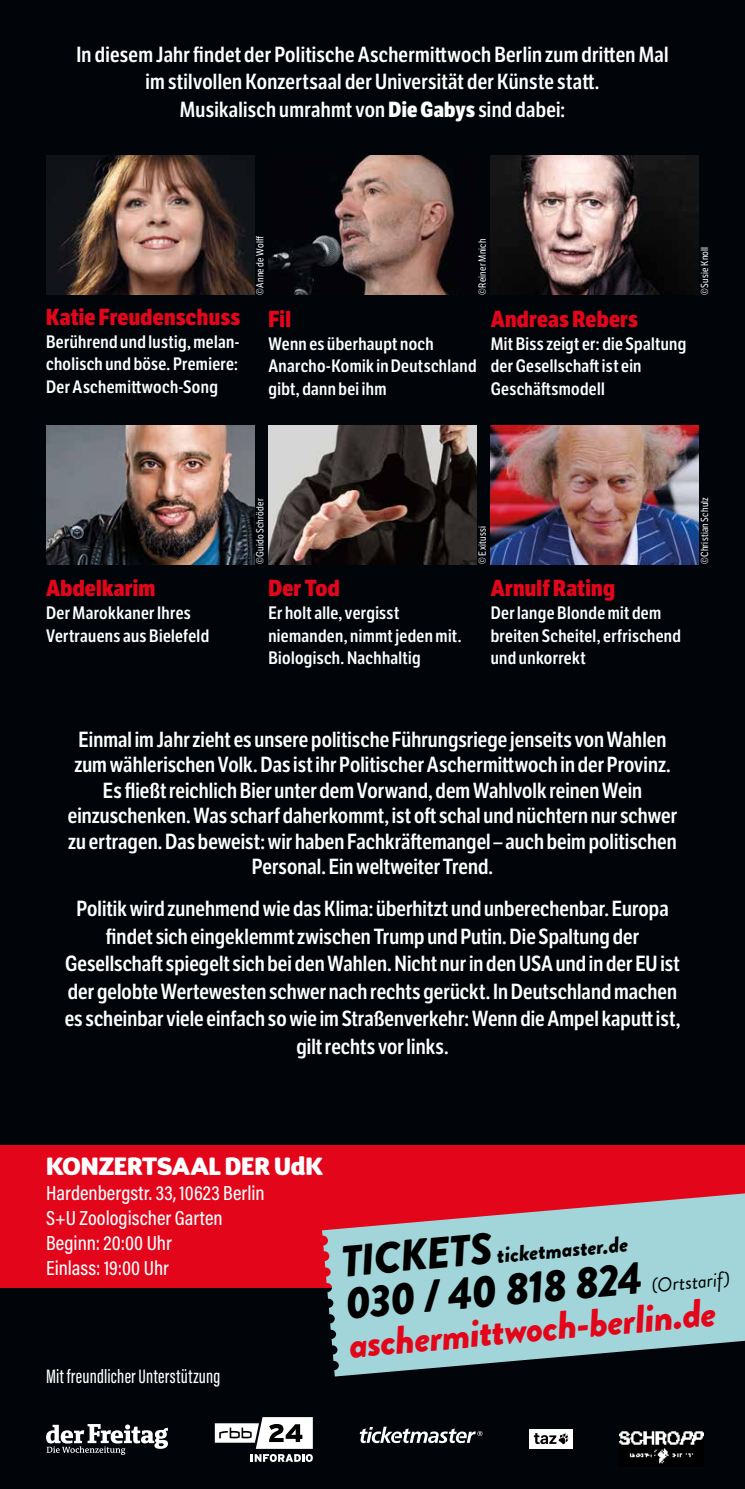
<style>
.page{position:relative;width:745px;height:1489px;background:#fff}
.page>*{position:absolute;margin:0;border:0;box-sizing:border-box;transform-origin:0 0}
.t1{font:italic 900 45px "Brandon Grotesque";color:#000}
.t2{font:italic 900 39.5px "Brandon Grotesque";color:#e3061b}
.t3{font:900 25px "D Sari Ultra";letter-spacing:-.005em;color:#fff}
.t4{font:800 22.5px "LFT Etica Condensed";letter-spacing:.015em;color:#e3061b}
.t5{font:italic 900 22.5px "Brandon Grotesque";color:#000}
.t6{font:600 21.25px/27.5px "LFT Etica Condensed";letter-spacing:.005em;color:#fff;text-align:center}
.t7{font:500 20.5px/25px "Acumin Pro Cond";color:#fff}
.t8{font:500 20px "Acumin Pro Extra Cond";letter-spacing:.01em;color:#fff}
.t9{font:italic 20px "Brandon Grotesque";color:#000}
.t10{font:600 17.5px/22.5px "LFT Etica Condensed";letter-spacing:.02em;color:#fff}
.t11{font:10px "LFT Etica Condensed";letter-spacing:.025em;color:#fff}
.s1{font-weight:800}
.s2{font-size:43.75px}
</style>
<div class="page">
<div style="left:0;top:0;width:744px;height:1488px;background:#01050a"></div>
<div style="left:0;top:1144px;width:744px;height:143px;background:#e3061b"></div>
<svg style="left:322px;top:1193px;width:422px;height:183px;fill:#a1d5d9"></svg>
<img style="left:619px;top:1431px;width:84px;height:33px">
<svg style="left:359px;top:1426px;width:123px;height:16px"></svg>
<svg style="left:46px;top:1424px;width:122px;height:30px"></svg>
<div style="left:529px;top:1428px;width:43px;height:20px;background:#fff"></div>
<svg style="left:533px;top:1432px;width:35px;height:12px"></svg>
<svg style="left:215px;top:1417px;width:97px;height:44px"></svg>
<img style="left:46px;top:156px;width:208px;height:138px">
<img style="left:268px;top:156px;width:187px;height:138px">
<img style="left:46px;top:425px;width:208px;height:139px">
<img style="left:490px;top:156px;width:208px;height:138px">
<img style="left:268px;top:425px;width:208px;height:139px">
<img style="left:490px;top:425px;width:208px;height:139px">
<p class="t6" style="left:76px;top:41px;width:593px">In diesem Jahr findet der Politische Aschermittwoch Berlin zum dritten Mal im stilvollen Konzertsaal der Universität der Künste statt.<br>Musikalisch umrahmt von <span class="s1">Die Gabys</span> sind dabei:</p>
<p class="t4" style="left:46px;top:303px;width:196px">Katie Freudenschuss</p>
<p class="t10" style="left:46px;top:331px;width:195px;text-align:justify">Berührend und lustig, melan&shy;cholisch und böse. Premiere:<br>Der Aschemittwoch-Song</p>
<p class="t11" style="left:254px;top:294px;width:60px;rotate:-90deg">©Anne de Wolff</p>
<p class="t11" style="left:476px;top:294px;width:57px;rotate:-90deg">©Reiner Mnich</p>
<p class="t4" style="left:268px;top:305px;width:24px">Fil</p>
<p class="t10" style="left:268px;top:332px;width:209px">Wenn es überhaupt noch<br>Anarcho-Komik in Deutschland gibt, dann bei ihm</p>
<p class="t4" style="left:490px;top:305px;width:149px">Andreas Rebers</p>
<p class="t10" style="left:490px;top:332px;width:197px">Mit Biss zeigt er: die Spaltung der Gesellschaft ist ein<br>Geschäftsmodell</p>
<p class="t11" style="left:698px;top:294px;width:49px;rotate:-90deg">©Susie Knoll</p>
<p class="t4" style="left:46px;top:574px;width:111px">Abdelkarim</p>
<p class="t10" style="left:46px;top:602px;width:164px">Der Marokkaner Ihres<br>Vertrauens aus Bielefeld</p>
<p class="t11" style="left:254px;top:564px;width:67px;rotate:-90deg">©Guido Schröder</p>
<p class="t4" style="left:268px;top:574px;width:73px">Der Tod</p>
<p class="t10" style="left:268px;top:602px;width:194px">Er holt alle, vergisst niemanden, nimmt jeden mit.<br>Biologisch. Nachhaltig</p>
<p class="t11" style="left:476px;top:564px;width:39px;rotate:-90deg">© Exitussi</p>
<p class="t4" style="left:490px;top:574px;width:126px">Arnulf Rating</p>
<p class="t10" style="left:490px;top:602px;width:192px">Der lange Blonde mit dem breiten Scheitel, erfrischend und unkorrekt</p>
<p class="t11" style="left:698px;top:564px;width:68px;rotate:-90deg">©Christian Schulz</p>
<p class="t6" style="left:68px;top:727px;width:610px;line-height:25.5px">Einmal im Jahr zieht es unsere politische Führungsriege jenseits von Wahlen zum wählerischen Volk. Das ist ihr Politischer Aschermittwoch in der Provinz.<br>Es fließt reichlich Bier unter dem Vorwand, dem Wahlvolk reinen Wein einzuschenken. Was scharf daherkommt, ist oft schal und nüchtern nur schwer zu ertragen. Das beweist: wir haben Fachkräftemangel – auch beim politischen Personal. Ein weltweiter Trend.</p>
<p class="t6" style="left:65px;top:895px;width:616px">Politik wird zunehmend wie das Klima: überhitzt und unberechenbar. Europa findet sich eingeklemmt zwischen Trump und Putin. Die Spaltung der Gesellschaft spiegelt sich bei den Wahlen. Nicht nur in den USA und in der EU ist der gelobte Wertewesten schwer nach rechts gerückt. In Deutschland machen es scheinbar viele einfach so wie im Straßenverkehr: Wenn die Ampel kaputt ist, gilt rechts vor links.</p>
<p class="t3" style="left:46px;top:1149px;width:278px">KONZERTSAAL DER UdK</p>
<p class="t7" style="left:46px;top:1180px;width:220px">Hardenbergstr. 33, 10623 Berlin<br>S+U Zoologischer Garten<br>Beginn: 20:00 Uhr<br>Einlass: 19:00 Uhr</p>
<p class="t8" style="left:46px;top:1364px;width:176px">Mit freundlicher Unterstützung</p>
<p class="t5" style="left:340px;top:1252px;width:288px;rotate:-5deg"><span class="s2">TICKETS</span> ticketmaster.de</p>
<h1 class="t1" style="left:342px;top:1270px;width:299px;rotate:-5deg">030 / 40 818 824</h1>
<p class="t9" style="left:650px;top:1271px;width:80px;rotate:-5deg">(Ortstarif)</p>
<h2 class="t2" style="left:346px;top:1315px;width:369px;rotate:-5deg">aschermittwoch-berlin.de</h2>
</div>
